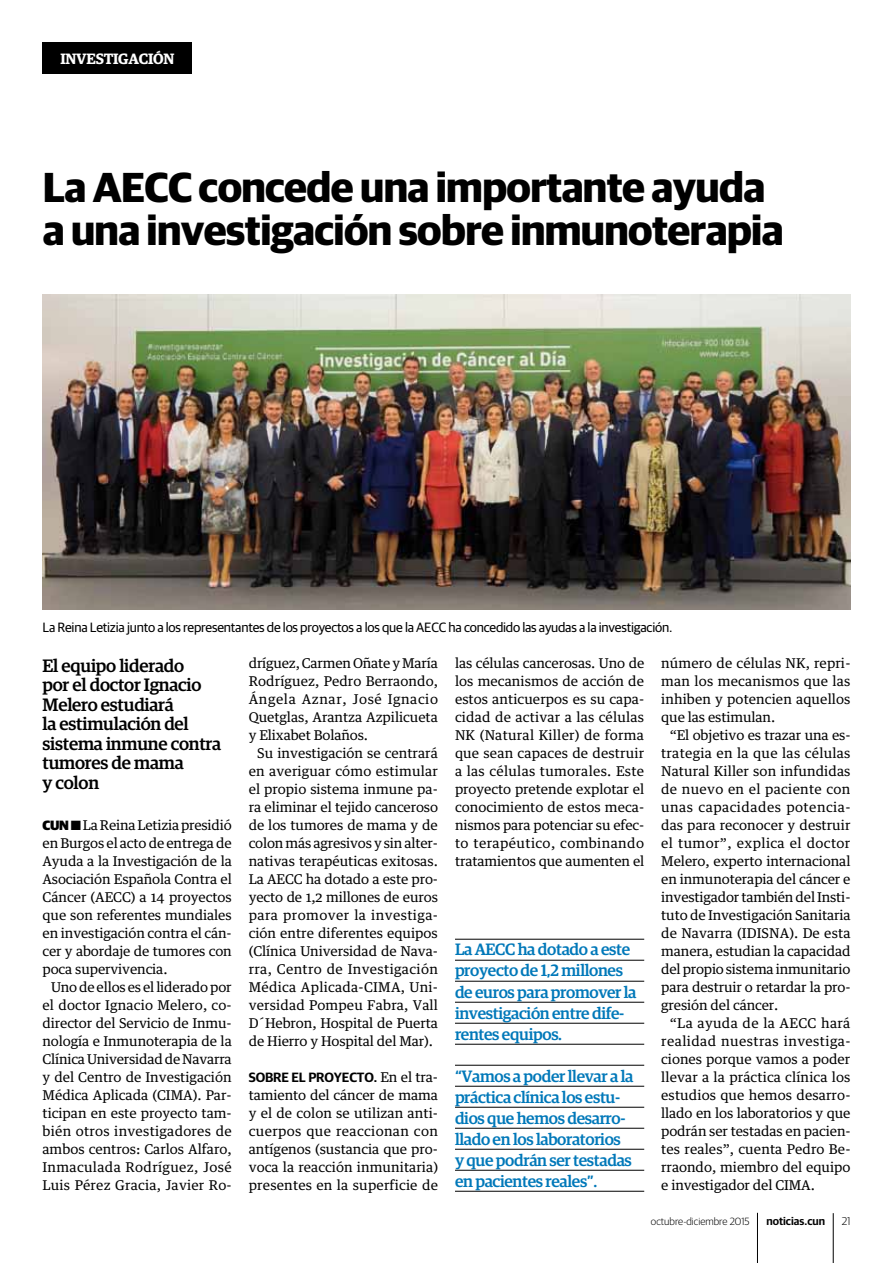
<style>
.page{position:relative;width:893px;height:1263px;background:#fff}
.page>*{position:absolute;margin:0;border:0;box-sizing:border-box;transform-origin:0 0}
.t1{font:700 42px/43.5px "Guardian Sans";letter-spacing:-.015em;color:#000}
.t2{font:500 18px/19.5px "Guardian Egyp";letter-spacing:-.015em;color:#000}
.t3{font:500 16.5px/21px "Guardian Egyp";letter-spacing:-.02em;color:#0078b9}
.t4{font:600 15px "Guardian Egyp";letter-spacing:-.015em;color:#fff}
.t5{font:13.5px/18px "Guardian Text Egyp";letter-spacing:-.005em;color:#000;text-align:justify}
.t6{font:13.5px "Guardian Sans";letter-spacing:-.015em;color:#000}
.t7{font:600 13.5px "Guardian Sans";color:#000}
.t8{font:600 11.25px "Guardian Sans";color:#000}
.t9{font:300 11.25px "Guardian Sans";color:#000}
.t10{font:300 10.5px "Guardian Sans";color:#000}
.s1{font-family:"Guardian Sans";font-weight:900}
.s2{font-family:"Guardian Sans";font-weight:600}
</style>
<div class="page">
<hr style="left:833px;top:1213px;width:1px;height:50px;background:#000">
<hr style="left:757px;top:1213px;width:1px;height:50px;background:#000">
<div style="left:43px;top:43px;width:149px;height:31px;background:#000"></div>
<hr style="left:455px;top:1065px;width:189px;height:1px;background:#000">
<hr style="left:455px;top:1086px;width:189px;height:1px;background:#000">
<hr style="left:455px;top:1107px;width:189px;height:1px;background:#000">
<hr style="left:455px;top:1128px;width:189px;height:1px;background:#000">
<hr style="left:455px;top:1149px;width:189px;height:1px;background:#000">
<hr style="left:455px;top:1170px;width:189px;height:1px;background:#000">
<hr style="left:455px;top:1191px;width:189px;height:1px;background:#000">
<hr style="left:455px;top:939px;width:189px;height:1px;background:#000">
<hr style="left:455px;top:960px;width:189px;height:1px;background:#000">
<hr style="left:455px;top:981px;width:189px;height:1px;background:#000">
<hr style="left:455px;top:1002px;width:189px;height:1px;background:#000">
<hr style="left:455px;top:1023px;width:189px;height:1px;background:#000">
<hr style="left:455px;top:1044px;width:189px;height:1px;background:#000">
<img style="left:43px;top:295px;width:807px;height:314px">
<p class="t4" style="left:60px;top:48px;width:115px">INVESTIGACIÓN</p>
<h1 class="t1" style="left:43px;top:162px;width:742px;text-indent:156px">concede una importante ayuda a una investigación sobre inmunoterapia</h1>
<h1 class="t1" style="left:43px;top:162px;width:76px">La AECC</h1>
<p class="t6" style="left:43px;top:618px;width:631px">La Reina Letizia junto a los representantes de los proyectos a los que la AECC ha concedido las ayudas a la investigación.</p>
<p class="t5" style="left:455px;top:653px;width:191px">las células cancerosas. Uno de los mecanismos de acción de estos anticuerpos es su capa&shy;cidad de activar a las células NK (Natural Killer) de forma que sean capaces de destruir a las células tumorales. Este proyecto pretende explotar el conocimiento de estos meca&shy;nismos para potenciar su efec&shy;to terapéutico, combinando tratamientos que aumenten el</p>
<p class="t5" style="left:249px;top:653px;width:191px">dríguez, Carmen Oñate y María Rodríguez, Pedro Berraondo, Ángela Aznar, José Ignacio Quetglas, Arantza Azpilicueta y Elixabet Bolaños.</p>
<p class="t5" style="left:249px;top:743px;width:191px;text-indent:9px">Su investigación se centrará en averiguar cómo estimular el propio sistema inmune pa&shy;ra eliminar el tejido canceroso de los tumores de mama y de colon más agresivos y sin alter&shy;nativas terapéuticas exitosas.<br>La AECC ha dotado a este pro&shy;yecto de 1,2 millones de euros para promover la investiga&shy;ción entre diferentes equipos (Clínica Universidad de Nava&shy;rra, Centro de Investigación Médica Aplicada-CIMA, Uni&shy;versidad Pompeu Fabra, Vall D´Hebron, Hospital de Puerta de Hierro y Hospital del Mar).</p>
<p class="t7" style="left:249px;top:1067px;width:25px">SOBRE</p>
<p class="t7" style="left:292px;top:1067px;width:51px">EL PROYECT</p>
<p class="t5" style="left:661px;top:653px;width:191px">número de células NK, repri&shy;man los mecanismos que las inhiben y potencien aquellos que las estimulan.</p>
<p class="t5" style="left:661px;top:725px;width:191px;text-indent:9px">“El objetivo es trazar una es&shy;trategia en la que las células Natural Killer son infundidas de nuevo en el paciente con unas capacidades potencia&shy;das para reconocer y destruir el tumor”, explica el doctor Melero, experto internacional en inmunoterapia del cáncer e investigador también del Insti&shy;tuto de Investigación Sanitaria de Navarra (IDISNA). De esta manera, estudian la capacidad del propio sistema inmunitario para destruir o retardar la pro&shy;gresión del cáncer.</p>
<p class="t5" style="left:661px;top:1013px;width:191px;text-indent:9px">“La ayuda de la AECC hará realidad nuestras investiga&shy;ciones porque vamos a poder llevar a la práctica clínica los estudios que hemos desarro&shy;llado en los laboratorios y que podrán ser testadas en pacien&shy;tes reales”, cuenta Pedro Be&shy;rraondo, miembro del equipo e investigador del CIMA.</p>
<h2 class="t2" style="left:43px;top:654px;width:180px">El equipo liderado<br>por el doctor Ignacio<br>Melero estudiará<br>la estimulación del sistema inmune contra tumores de mama<br>y colon</h2>
<p class="t5" style="left:43px;top:815px;width:191px"><span class="s1">CUN</span>■ La Reina Letizia presidió en Burgos el acto de entrega de Ayuda a la Investigación de la Asociación Española Contra el Cáncer (AECC) a 14 proyectos que son referentes mundiales en investigación contra el cán&shy;cer y abordaje de tumores con poca supervivencia.</p>
<p class="t5" style="left:43px;top:977px;width:191px;text-indent:9px">Uno de ellos es el liderado por el doctor Ignacio Melero, co&shy;director del Servicio de Inmu&shy;nología e Inmunoterapia de la Clínica Universidad de Navarra y del Centro de Investigación Médica Aplicada (CIMA). Par&shy;ticipan en este proyecto tam&shy;bién otros investigadores de ambos centros: Carlos Alfaro, Inmaculada Rodríguez, José Luis Pérez Gracia, Javier Ro-</p>
<p class="t3" style="left:455px;top:938px;width:183px">La AECC ha dotado a este proyecto de 1,2 millones de euros para promover la investigación entre dife&shy;rentes equipos.</p>
<p class="t5" style="left:249px;top:1067px;width:191px;text-indent:116px"><span class="s2">O.</span> En el tra&shy;tamiento del cáncer de mama y el de colon se utilizan anti&shy;cuerpos que reaccionan con antígenos (sustancia que pro&shy;voca la reacción inmunitaria) presentes en la superficie de</p>
<p class="t3" style="left:455px;top:1064px;width:180px">“Vamos a poder llevar a la práctica clínica los estu&shy;dios que hemos desarro&shy;llado en los laboratorios y que podrán ser testadas en pacientes reales”.</p>
<p class="t10" style="left:651px;top:1214px;width:100px">octubre-diciembre 2015</p>
<p class="t8" style="left:766px;top:1212px;width:60px">NOTICIAS.CUN</p>
<p class="t9" style="left:842px;top:1213px;width:11px">21</p>
</div>
